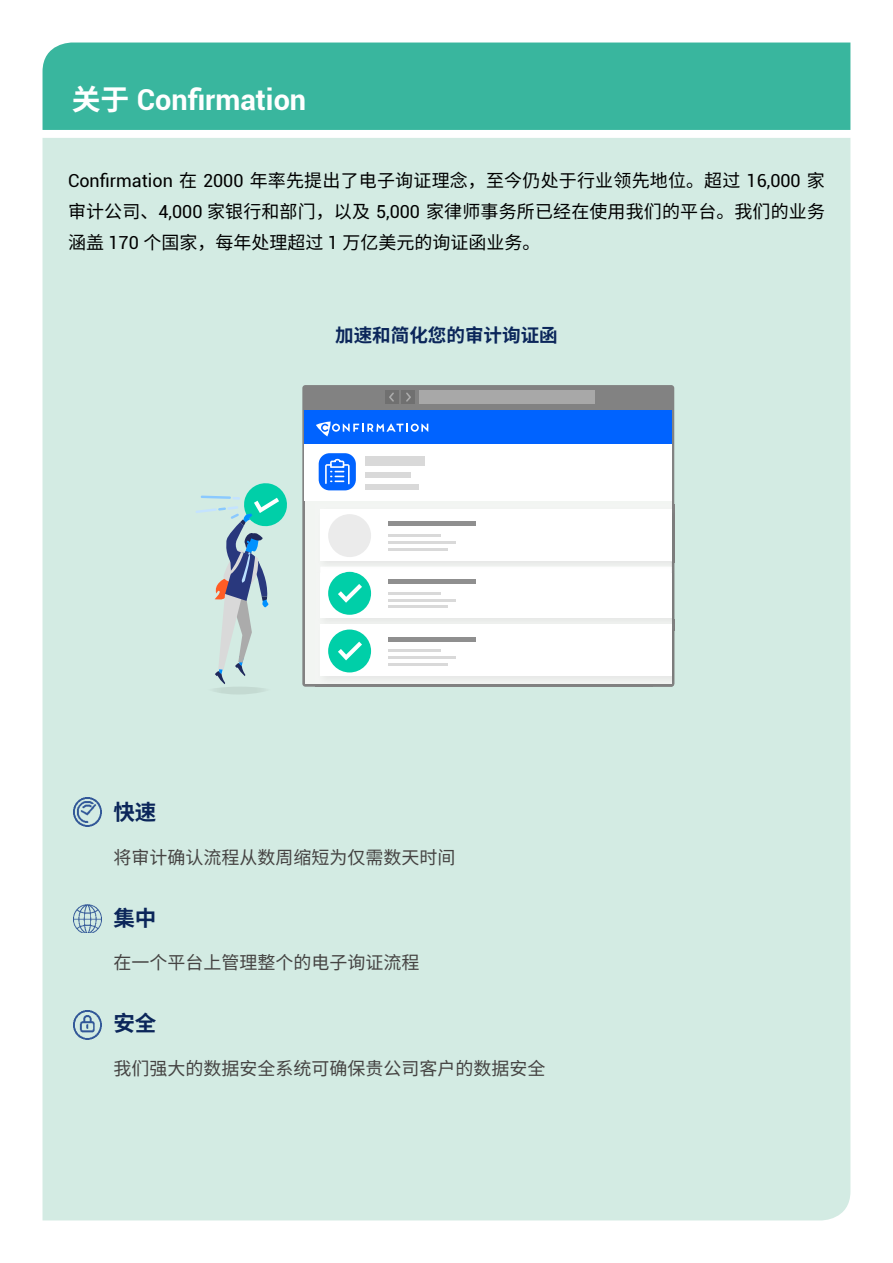
<style>
.page{position:relative;width:893px;height:1263px;background:#fff}
.page>*{position:absolute;margin:0;border:0;box-sizing:border-box;transform-origin:0 0}
.t1{font:700 28.8px "Roboto";color:#fff}
.t2{font:700 21.6px "Noto Sans SC";color:#0b265a}
.t3{font:700 18.6px "Noto Sans SC";color:#0b265a}
.t4{font:18px/30.9px "Noto Sans SC";letter-spacing:.01em;color:#000;text-align:justify}
.t5{font:18px "Noto Sans SC";color:#454342}
.s1{font-family:"Noto Sans SC"}
.s2{font-family:"Roboto"}
</style>
<div class="page">
<div style="left:43px;top:138px;width:807px;height:1082px;background:#d3ebe3"></div>
<div style="left:43px;top:43px;width:807px;height:87px;background:#39b69e"></div>
<img style="left:73px;top:1011px;width:29px;height:29px">
<img style="left:73px;top:904px;width:29px;height:29px">
<img style="left:73px;top:798px;width:29px;height:29px">
<img style="left:207px;top:687px;width:64px;height:7px">
<svg style="left:196px;top:481px;width:93px;height:203px;background:#b2d4d2"></svg>
<div style="left:302px;top:385px;width:372px;height:302px;background:#828282;border-radius:3px"></div>
<div style="left:305px;top:411px;width:367px;height:273px;background:#f2f5f2"></div>
<div style="left:419px;top:391px;width:176px;height:13px;background:#a8a8a8"></div>
<div style="left:402px;top:391px;width:13px;height:13px;background:#707070"></div>
<svg style="left:406px;top:392px;width:5px;height:10px"></svg>
<div style="left:385px;top:391px;width:13px;height:13px;background:#707070"></div>
<svg style="left:389px;top:392px;width:5px;height:10px"></svg>
<div style="left:305px;top:438px;width:367px;height:62px;background:#fff"></div>
<div style="left:365px;top:456px;width:60px;height:10px;background:#d9d9d9"></div>
<div style="left:365px;top:473px;width:46px;height:5px;background:#d9d9d9"></div>
<div style="left:365px;top:484px;width:53px;height:5px;background:#d9d9d9"></div>
<div style="left:319px;top:453px;width:37px;height:37px;background:#0063ff;border-radius:11px"></div>
<div style="left:305px;top:410px;width:367px;height:34px;background:#0063ff"></div>
<svg style="left:316px;top:421px;width:112px;height:15px"></svg>
<div style="left:320px;top:567px;width:352px;height:51px;background:#fff"></div>
<div style="left:328px;top:572px;width:43px;height:43px;background:#00cfa8;border-radius:50%"></div>
<svg style="left:338px;top:584px;width:24px;height:19px"></svg>
<div style="left:388px;top:579px;width:87px;height:5px;background:#8f8f8f"></div>
<hr style="left:388px;top:592px;width:52px;height:3px;background:#d9d9d9">
<hr style="left:388px;top:598px;width:67px;height:3px;background:#d9d9d9">
<hr style="left:388px;top:605px;width:59px;height:3px;background:#d9d9d9">
<img style="left:320px;top:560px;width:352px;height:7px">
<div style="left:320px;top:509px;width:352px;height:51px;background:#fff"></div>
<div style="left:328px;top:514px;width:43px;height:43px;background:#ebebeb;border-radius:50%"></div>
<div style="left:388px;top:521px;width:87px;height:5px;background:#8f8f8f"></div>
<hr style="left:388px;top:534px;width:52px;height:3px;background:#d9d9d9">
<hr style="left:388px;top:541px;width:67px;height:3px;background:#d9d9d9">
<hr style="left:388px;top:548px;width:59px;height:3px;background:#d9d9d9">
<img style="left:320px;top:675px;width:352px;height:3px">
<div style="left:320px;top:624px;width:352px;height:51px;background:#fff"></div>
<div style="left:328px;top:629px;width:43px;height:43px;background:#00cfa8;border-radius:50%"></div>
<svg style="left:338px;top:642px;width:24px;height:18px"></svg>
<hr style="left:388px;top:637px;width:87px;height:4px;background:#8f8f8f">
<hr style="left:388px;top:649px;width:52px;height:3px;background:#d9d9d9">
<hr style="left:388px;top:656px;width:67px;height:3px;background:#d9d9d9">
<hr style="left:388px;top:663px;width:59px;height:3px;background:#d9d9d9">
<svg style="left:325px;top:459px;width:25px;height:25px"></svg>
<h1 class="t1" style="left:72px;top:79px;width:236px"><span class="s1">关于</span> Confirmation</h1>
<p class="t4" style="left:68px;top:165px;width:758px"><span class="s2">Confirmation</span> 在 <span class="s2">2000</span> 年率先提出了电子询证理念，至今仍处于行业领先地位。超过 <span class="s2">16,000</span> 家审计公司、<span class="s2">4,000</span> 家银行和部门，以及 <span class="s2">5,000</span> 家律师事务所已经在使用我们的平台。我们的业务涵盖 <span class="s2">170</span> 个国家，每年处理超过 <span class="s2">1</span> 万亿美元的询证函业务。</p>
<p class="t3" style="left:335px;top:325px;width:224px">加速和简化您的审计询证函</p>
<p class="t2" style="left:113px;top:800px;width:45px">快速</p>
<p class="t5" style="left:113px;top:847px;width:344px">将审计确认流程从数周缩短为仅需数天时间</p>
<p class="t2" style="left:113px;top:905px;width:45px">集中</p>
<p class="t5" style="left:113px;top:953px;width:308px">在一个平台上管理整个的电子询证流程</p>
<p class="t2" style="left:113px;top:1011px;width:45px">安全</p>
<p class="t5" style="left:113px;top:1058px;width:434px">我们强大的数据安全系统可确保贵公司客户的数据安全</p>
</div>
